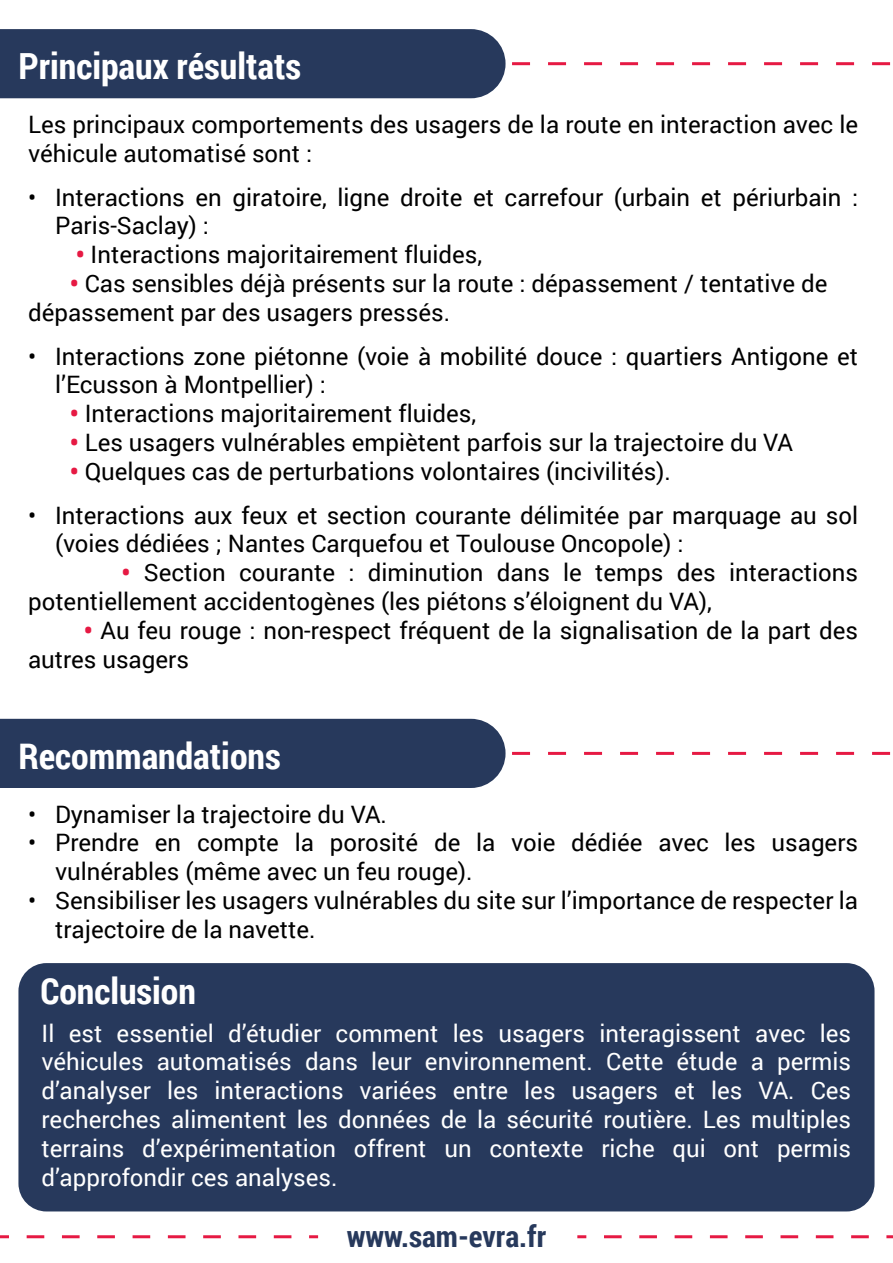
<style>
.page{position:relative;width:893px;height:1263px;background:#fff}
.page>*{position:absolute;margin:0;border:0;box-sizing:border-box;transform-origin:0 0}
.t1{font:700 36px "Roboto Condensed";color:#fff}
.t2{font:700 30px "Roboto Condensed";color:#27395c}
.t3{font:24px/28.8px "Roboto";color:#000}
.t4{font:24px/28.8px "Roboto";color:#fff;text-align:justify}
.s1{font-weight:900;color:#e61943}
</style>
<div class="page">
<div style="left:0;top:29px;width:505px;height:69px;background:#27395c"></div>
<svg style="left:512px;top:62px;width:379px;height:3px"></svg>
<div style="left:0;top:719px;width:505px;height:69px;background:#27395c"></div>
<svg style="left:512px;top:752px;width:379px;height:3px"></svg>
<svg style="left:0;top:1235px;width:9px;height:3px"></svg>
<svg style="left:27px;top:1235px;width:265px;height:3px"></svg>
<svg style="left:309px;top:1235px;width:9px;height:3px"></svg>
<svg style="left:577px;top:1235px;width:9px;height:3px"></svg>
<svg style="left:604px;top:1235px;width:265px;height:3px"></svg>
<svg style="left:886px;top:1235px;width:7px;height:3px"></svg>
<div style="left:18px;top:963px;width:856px;height:248px;background:#27395c;border-radius:28px"></div>
<h1 class="t1" style="left:18px;top:41px;width:284px">Principaux résultats</h1>
<p class="t3" style="left:28px;top:109px;width:831px">Les principaux comportements des usagers de la route en interaction avec le véhicule automatisé sont :</p>
<p class="t3" style="left:55px;top:182px;width:804px;text-indent:-27px">• Interactions en giratoire, ligne droite et carrefour (urbain et périurbain :<br>Paris-Saclay) :</p>
<p class="t3" style="left:76px;top:239px;width:408px"><span class="s1">•</span> Interactions majoritairement fluides,</p>
<p class="t3" style="left:28px;top:268px;width:801px;text-indent:42px"><span class="s1">•</span> Cas sensibles déjà présents sur la route : dépassement / tentative de dépassement par des usagers pressés.</p>
<p class="t3" style="left:55px;top:341px;width:804px;text-indent:-27px">• Interactions zone piétonne (voie à mobilité douce : quartiers Antigone et l’Ecusson à Montpellier) :</p>
<p class="t3" style="left:70px;top:398px;width:408px"><span class="s1">•</span> Interactions majoritairement fluides,</p>
<p class="t3" style="left:70px;top:427px;width:725px"><span class="s1">•</span> Les usagers vulnérables empiètent parfois sur la trajectoire du VA</p>
<p class="t3" style="left:70px;top:456px;width:603px"><span class="s1">•</span> Quelques cas de perturbations volontaires (incivilités).</p>
<p class="t3" style="left:55px;top:500px;width:804px;text-indent:-27px">• Interactions aux feux et section courante délimitée par marquage au sol (voies dédiées ; Nantes Carquefou et Toulouse Oncopole) :</p>
<p class="t3" style="left:28px;top:557px;width:831px;text-indent:93px"><span class="s1">•</span> Section courante : diminution dans le temps des interactions potentiellement accidentogènes (les piétons s’éloignent du VA),</p>
<p class="t3" style="left:28px;top:615px;width:831px;text-indent:56px"><span class="s1">•</span> Au feu rouge : non-respect fréquent de la signalisation de la part des autres usagers</p>
<h1 class="t1" style="left:18px;top:730px;width:264px">Recommandations</h1>
<p class="t3" style="left:28px;top:799px;width:360px">• Dynamiser la trajectoire du VA.</p>
<p class="t3" style="left:55px;top:828px;width:804px;text-indent:-27px">• Prendre en compte la porosité de la voie dédiée avec les usagers vulnérables (même avec un feu rouge).</p>
<p class="t3" style="left:55px;top:885px;width:804px;text-indent:-27px">• Sensibiliser les usagers vulnérables du site sur l’importance de respecter la trajectoire de la navette.</p>
<h1 class="t1" style="left:40px;top:966px;width:157px">Conclusion</h1>
<p class="t4" style="left:42px;top:1018px;width:811px">Il est essentiel d’étudier comment les usagers interagissent avec les véhicules automatisés dans leur environnement. Cette étude a permis d’analyser les interactions variées entre les usagers et les VA. Ces recherches alimentent les données de la sécurité routière. Les multiples terrains d’expérimentation offrent un contexte riche qui ont permis d’approfondir ces analyses.</p>
<p class="t2" style="left:347px;top:1215px;width:201px">www.sam-evra.fr</p>
</div>
